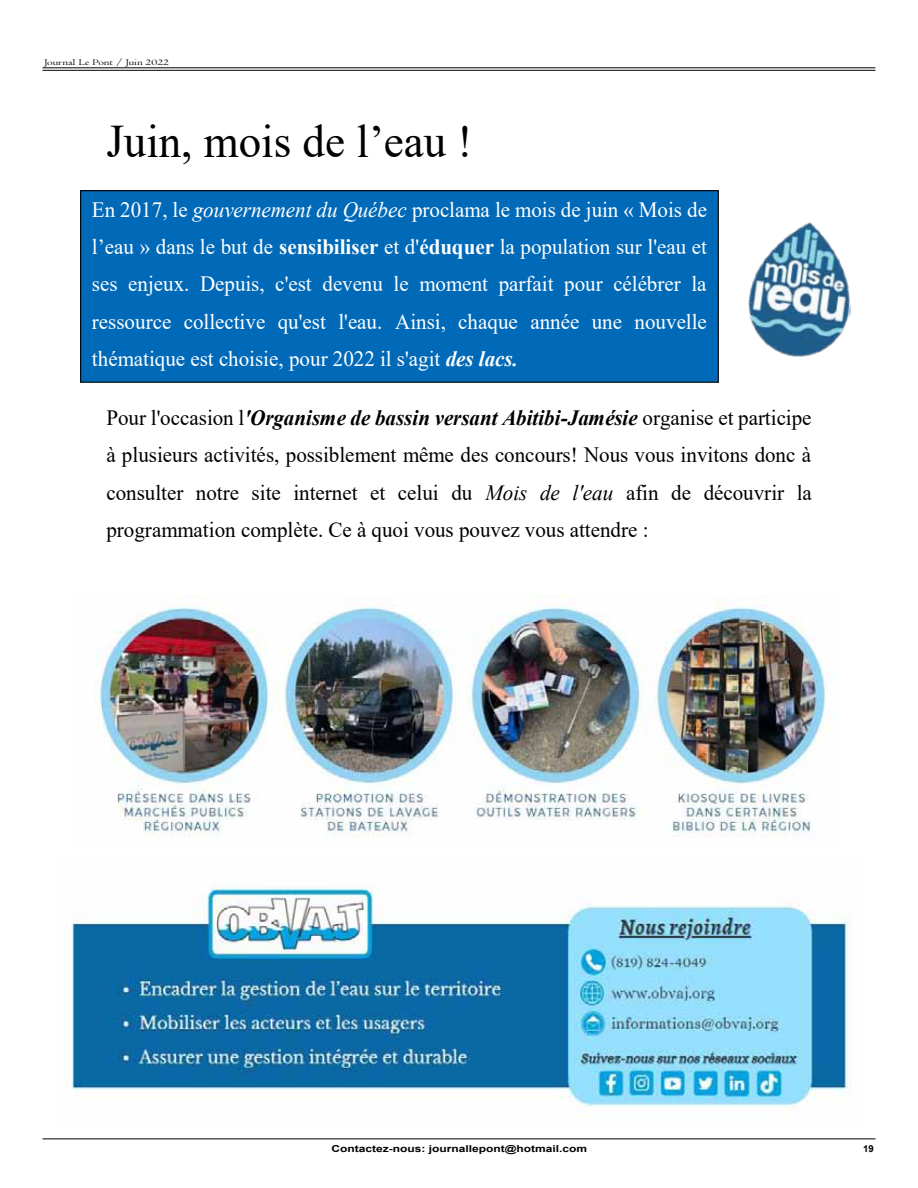
<style>
.page{position:relative;width:918px;height:1188px;background:#fff}
.page>*{position:absolute;margin:0;border:0;box-sizing:border-box;transform-origin:0 0}
.t1{font:46.5px "Times New Roman";color:#000}
.t2{font:21.75px/37.5px "Times New Roman";color:#fff;text-align:justify}
.t3{font:21.75px/37.5px "Times New Roman";color:#000;text-align:justify}
.t4{font:700 9.6px "Arial";color:#000;scale:1.25 1}
.t5{font:700 9.6px "Arial";color:#000}
.t6{font:9px "Centaur";color:#000;scale:1.33 1}
.s1{font-style:italic}
.s2{font-weight:700}
.s3{font-weight:700;font-style:italic}
</style>
<div class="page">
<hr style="left:43px;top:1138px;width:832px;height:1px;background:#000">
<hr style="left:43px;top:68px;width:832px;height:1px;background:#000">
<hr style="left:43px;top:70px;width:832px;height:1px;background:#000">
<div style="left:81px;top:191px;width:637px;height:191px;background:#0069b8"></div>
<div style="left:80px;top:190px;width:639px;height:193px;border:1px solid #000"></div>
<img style="left:748px;top:222px;width:104px;height:135px">
<img style="left:94px;top:595px;width:742px;height:242px">
<img style="left:72px;top:884px;width:780px;height:233px">
<p class="t6" style="left:44px;top:57px;width:96px">Journal Le Pont / Juin 2022</p>
<h1 class="t1" style="left:106px;top:109px;width:368px">Juin, mois de l’eau !</h1>
<p class="t2" style="left:92px;top:190px;width:617px">En 2017, le <span class="s1">gouvernement du Québec</span> proclama le mois de juin « Mois de l’eau » dans le but de <span class="s2">sensibiliser</span> et d'<span class="s2">éduquer</span> la population sur l'eau et ses enjeux. Depuis, c'est devenu le moment parfait pour célébrer la ressource collective qu'est l'eau. Ainsi, chaque année une nouvelle thématique est choisie, pour 2022 il s'agit <span class="s3">des lacs.</span></p>
<p class="t3" style="left:106px;top:398px;width:707px">Pour l'occasion l<span class="s3">'Organisme de bassin versant Abitibi-Jamésie</span> organise et participe à plusieurs activités, possiblement même des concours! Nous vous invitons donc à consulter notre site internet et celui du <span class="s1">Mois de l'eau</span> afin de découvrir la programmation complète. Ce à quoi vous pouvez vous attendre :</p>
<p class="t4" style="left:331px;top:1142px;width:206px">Contactez-nous: journallepont@hotmail.com</p>
<p class="t5" style="left:863px;top:1142px;width:12px">19</p>
</div>
